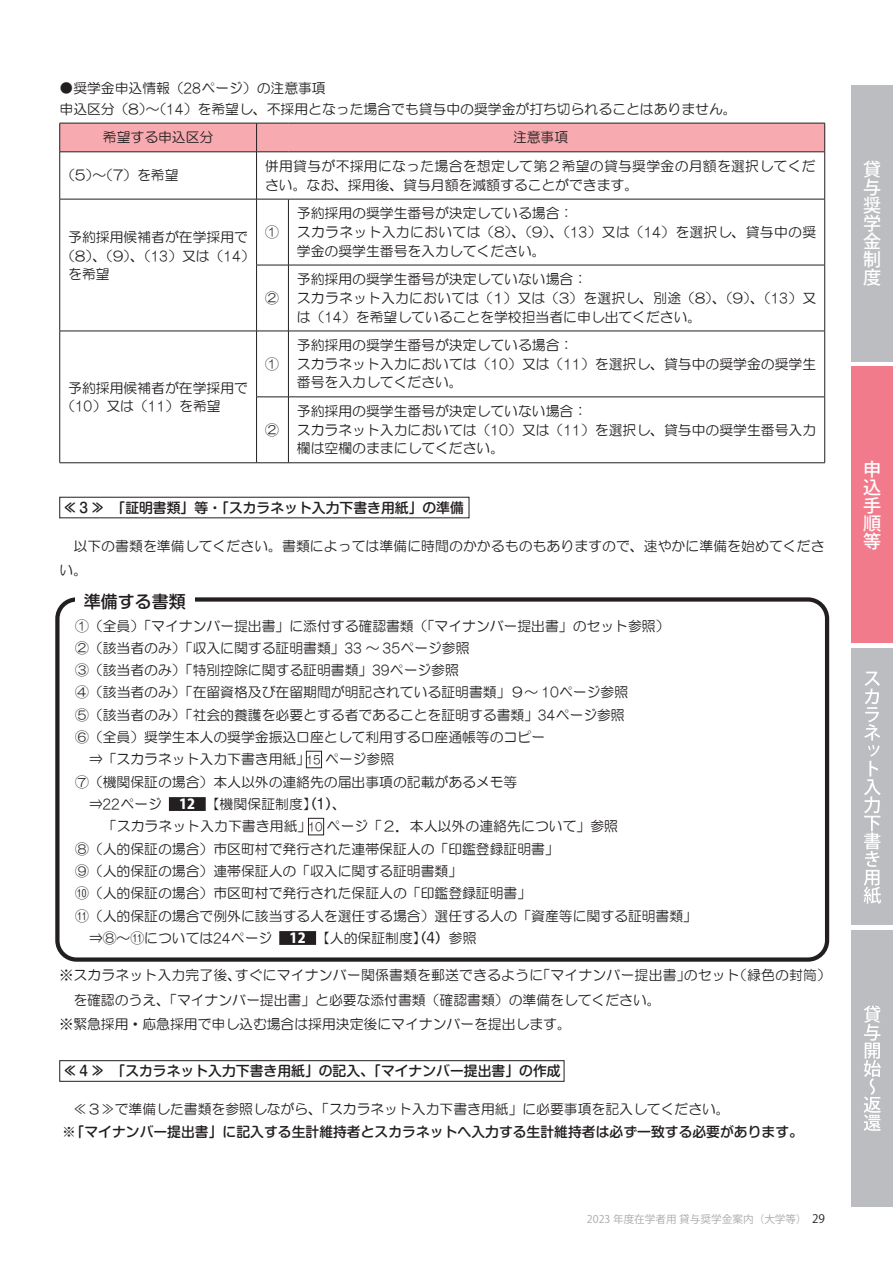
<style>
.page{position:relative;width:893px;height:1263px;background:#fff}
.page>*{position:absolute;margin:0;border:0;box-sizing:border-box;transform-origin:0 0}
.t1{font:500 18px "Koz Go Pro";color:#fff}
.t2{font:500 16.95px "Shin M Go Pr 6";color:#231f20}
.t3{font:13.8px/18.6px "HG Maru Gothic MPRO";color:#231f20}
.t4{font:500 13.8px "Shin M Go Pr 6";color:#231f20}
.t5{font:13.8px/18.6px "HG Maru Gothic MPRO";letter-spacing:.02em;color:#231f20}
.t6{font:11.7px "HG Maru Gothic MPRO";color:#231f20;scale:.8 1}
.t7{font:10.65px "Koz Go Pro";color:#a8a9ad}
.s1{font-family:"Koz Go Pro";font-weight:800;color:#fff}
.s2{font-family:"Shin M Go Pr 6"}
.s3{font-size:11.7px;color:#231f20}
</style>
<div class="page">
<svg style="left:60px;top:153px;width:764px;height:309px"></svg>
<hr style="left:256px;top:152px;width:1px;height:47px;background:#231f20">
<hr style="left:60px;top:199px;width:197px;height:1px;background:#231f20">
<hr style="left:257px;top:199px;width:31px;height:1px;background:#231f20">
<hr style="left:256px;top:199px;width:1px;height:66px;background:#231f20">
<hr style="left:288px;top:199px;width:537px;height:1px;background:#231f20">
<hr style="left:288px;top:199px;width:1px;height:66px;background:#231f20">
<hr style="left:256px;top:265px;width:32px;height:1px;background:#231f20">
<hr style="left:256px;top:265px;width:1px;height:66px;background:#231f20">
<hr style="left:288px;top:265px;width:537px;height:1px;background:#231f20">
<hr style="left:288px;top:265px;width:1px;height:66px;background:#231f20">
<hr style="left:60px;top:331px;width:197px;height:1px;background:#231f20">
<hr style="left:257px;top:331px;width:31px;height:1px;background:#231f20">
<hr style="left:256px;top:331px;width:1px;height:66px;background:#231f20">
<hr style="left:288px;top:331px;width:537px;height:1px;background:#231f20">
<hr style="left:288px;top:331px;width:1px;height:66px;background:#231f20">
<hr style="left:256px;top:397px;width:32px;height:1px;background:#231f20">
<hr style="left:256px;top:397px;width:1px;height:66px;background:#231f20">
<hr style="left:288px;top:397px;width:537px;height:1px;background:#231f20">
<hr style="left:288px;top:397px;width:1px;height:66px;background:#231f20">
<hr style="left:59px;top:152px;width:1px;height:47px;background:#231f20">
<hr style="left:824px;top:152px;width:1px;height:47px;background:#231f20">
<hr style="left:59px;top:199px;width:1px;height:66px;background:#231f20">
<hr style="left:824px;top:199px;width:1px;height:66px;background:#231f20">
<hr style="left:59px;top:265px;width:1px;height:66px;background:#231f20">
<hr style="left:824px;top:265px;width:1px;height:66px;background:#231f20">
<hr style="left:59px;top:331px;width:1px;height:66px;background:#231f20">
<hr style="left:824px;top:331px;width:1px;height:66px;background:#231f20">
<hr style="left:59px;top:397px;width:1px;height:66px;background:#231f20">
<hr style="left:824px;top:397px;width:1px;height:66px;background:#231f20">
<hr style="left:60px;top:462px;width:197px;height:1px;background:#231f20">
<hr style="left:257px;top:462px;width:31px;height:1px;background:#231f20">
<hr style="left:288px;top:462px;width:537px;height:1px;background:#231f20">
<svg style="left:59px;top:123px;width:766px;height:29px"></svg>
<hr style="left:60px;top:152px;width:197px;height:1px;background:#231f20">
<hr style="left:257px;top:152px;width:31px;height:1px;background:#231f20">
<hr style="left:288px;top:152px;width:537px;height:1px;background:#231f20">
<div style="left:55px;top:597px;width:774px;height:365px;border:4px solid #231f20;border-radius:19px"></div>
<div style="left:75px;top:591px;width:119px;height:19px;background:#fff"></div>
<div style="left:169px;top:797px;width:37px;height:14px;background:#231f20"></div>
<div style="left:279px;top:931px;width:37px;height:14px;background:#231f20"></div>
<div style="left:306px;top:751px;width:16px;height:17px;border:1px solid #231f20"></div>
<div style="left:60px;top:1060px;width:504px;height:21px;border:1px solid #231f20"></div>
<div style="left:851px;top:85px;width:42px;height:276px;background:#bcbdc0"></div>
<div style="left:851px;top:367px;width:42px;height:276px;background:#f27b8b"></div>
<div style="left:851px;top:648px;width:42px;height:277px;background:#bcbdc0"></div>
<svg style="left:864px;top:671px;width:17px;height:233px"></svg>
<div style="left:851px;top:930px;width:42px;height:276px;background:#bcbdc0"></div>
<svg style="left:864px;top:1006px;width:17px;height:125px"></svg>
<div style="left:308px;top:818px;width:16px;height:17px;border:1px solid #231f20"></div>
<p class="t3" style="left:60px;top:78px;width:268px">●奨学金申込情報（28ページ）の注意事項</p>
<p class="t3" style="left:103px;top:128px;width:112px">希望する申込区分</p>
<p class="t3" style="left:513px;top:128px;width:57px">注意事項</p>
<p class="t3" style="left:61px;top:166px;width:119px">（5）～（7）を希望</p>
<p class="t5" style="left:265px;top:157px;width:552px">併用貸与が不採用になった場合を想定して第２希望の貸与奨学金の月額を選択してください。なお、採用後、貸与月額を減額することができます。</p>
<p class="t3" style="left:68px;top:228px;width:181px">予約採用候補者が在学採用で</p>
<p class="t3" style="left:61px;top:246px;width:195px">（8）、（9）、（13）又は（14）</p>
<p class="t3" style="left:68px;top:265px;width:43px">を希望</p>
<p class="t3" style="left:60px;top:100px;width:679px">申込区分（8）～（14）を希望し、不採用となった場合でも貸与中の奨学金が打ち切られることはありません。</p>
<p class="t3" style="left:297px;top:204px;width:521px">予約採用の奨学生番号が決定している場合：<br>スカラネット入力においては（8）、（9）、（13）又は（14）を選択し、貸与中の奨学金の奨学生番号を入力してください。</p>
<p class="t3" style="left:265px;top:223px;width:15px">①</p>
<p class="t3" style="left:297px;top:270px;width:521px">予約採用の奨学生番号が決定していない場合：<br>スカラネット入力においては（1）又は（3）を選択し、別途（8）、（9）、（13）又は（14）を希望していることを学校担当者に申し出てください。</p>
<p class="t3" style="left:265px;top:289px;width:15px">②</p>
<p class="t3" style="left:61px;top:378px;width:188px;text-indent:7px">予約採用候補者が在学採用で（10）又は（11）を希望</p>
<p class="t3" style="left:265px;top:355px;width:15px">①</p>
<p class="t3" style="left:265px;top:420px;width:15px">②</p>
<p class="t3" style="left:297px;top:336px;width:521px">予約採用の奨学生番号が決定している場合：<br>スカラネット入力においては（10）又は（11）を選択し、貸与中の奨学金の奨学生番号を入力してください。</p>
<p class="t3" style="left:297px;top:402px;width:521px">予約採用の奨学生番号が決定していない場合：<br>スカラネット入力においては（10）又は（11）を選択し、貸与中の奨学生番号入力欄は空欄のままにしてください。</p>
<p class="t4" style="left:63px;top:496px;width:402px">≪３≫ 「証明書類」等・「スカラネット入力下書き用紙」の準備</p>
<p class="t3" style="left:60px;top:533px;width:767px;line-height:24.5px">　以下の書類を準備してください。書類によっては準備に時間のかかるものもありますので、速やかに準備を始めてください。</p>
<p class="t2" style="left:84px;top:588px;width:104px">準備する書類</p>
<p class="t3" style="left:75px;top:616px;width:596px">①（全員）「マイナンバー提出書」に添付する確認書類（「マイナンバー提出書」のセット参照）</p>
<p class="t3" style="left:75px;top:638px;width:396px">②（該当者のみ）「収入に関する証明書類」33 ～ 35ページ参照</p>
<p class="t3" style="left:75px;top:661px;width:385px">③（該当者のみ）「特別控除に関する証明書類」39ページ参照</p>
<p class="t3" style="left:75px;top:683px;width:554px">④（該当者のみ）「在留資格及び在留期間が明記されている証明書類」９～ 10ページ参照</p>
<p class="t3" style="left:75px;top:705px;width:551px">⑤（該当者のみ）「社会的養護を必要とする者であることを証明する書類」34ページ参照</p>
<p class="t3" style="left:75px;top:728px;width:471px">⑥（全員）奨学生本人の奨学金振込口座として利用する口座通帳等のコピー</p>
<p class="t3" style="left:75px;top:750px;width:320px">　⇒「スカラネット入力下書き用紙」 ページ参照</p>
<p class="t3" style="left:75px;top:772px;width:444px">⑦（機関保証の場合）本人以外の連絡先の届出事項の記載があるメモ等</p>
<p class="t3" style="left:75px;top:795px;width:272px">　⇒22ページ <span class="s1">12</span> 【機関保証制度】<span class="s2">（1）</span>、</p>
<p class="t3" style="left:103px;top:817px;width:517px">「スカラネット入力下書き用紙」 ページ「２．本人以外の連絡先について」参照</p>
<p class="t3" style="left:75px;top:839px;width:485px">⑧（人的保証の場合）市区町村で発行された連帯保証人の「印鑑登録証明書」</p>
<p class="t3" style="left:75px;top:862px;width:388px">⑨（人的保証の場合）連帯保証人の「収入に関する証明書類」</p>
<p class="t3" style="left:75px;top:884px;width:458px">⑩（人的保証の場合）市区町村で発行された保証人の「印鑑登録証明書」</p>
<p class="t3" style="left:75px;top:906px;width:623px">⑪（人的保証の場合で例外に該当する人を選任する場合）選任する人の「資産等に関する証明書類」</p>
<p class="t3" style="left:75px;top:929px;width:403px">　⇒⑧～⑪については24ページ <span class="s1">12</span> 【人的保証制度】<span class="s2">（4）</span>参照</p>
<p class="t6" style="left:306px;top:754px;width:19px">15</p>
<p class="t6" style="left:308px;top:821px;width:19px">10</p>
<p class="t3" style="left:60px;top:966px;width:773px">※スカラネット入力完了後、すぐにマイナンバー関係書類を郵送できるように「マイナンバー提出書」のセット（緑色の封筒）</p>
<p class="t3" style="left:73px;top:990px;width:589px">を確認のうえ、「マイナンバー提出書」と必要な添付書類（確認書類）の準備をしてください。</p>
<p class="t3" style="left:60px;top:1015px;width:513px">※緊急採用・応急採用で申し込む場合は採用決定後にマイナンバーを提出します。</p>
<p class="t4" style="left:63px;top:1060px;width:499px">≪４≫ 「スカラネット入力下書き用紙」の記入、「マイナンバー提出書」の作成</p>
<p class="t3" style="left:60px;top:1100px;width:672px">　≪３≫で準備した書類を参照しながら、「スカラネット入力下書き用紙」に必要事項を記入してください。</p>
<p class="t4" style="left:62px;top:1120px;width:742px">※「マイナンバー提出書」に記入する生計維持者とスカラネットへ入力する生計維持者は必ず一致する必要があります。</p>
<p class="t7" style="left:587px;top:1212px;width:239px">2023 年度在学者用 貸与奨学金案内（大学等） <span class="s3">29</span></p>
<h1 class="t1" style="left:863px;top:158px;width:20px">貸</h1>
<h1 class="t1" style="left:863px;top:176px;width:20px">与</h1>
<h1 class="t1" style="left:863px;top:194px;width:20px">奨</h1>
<h1 class="t1" style="left:863px;top:212px;width:20px">学</h1>
<h1 class="t1" style="left:863px;top:230px;width:20px">金</h1>
<h1 class="t1" style="left:863px;top:248px;width:20px">制</h1>
<h1 class="t1" style="left:863px;top:266px;width:20px">度</h1>
<h1 class="t1" style="left:863px;top:458px;width:20px">申</h1>
<h1 class="t1" style="left:863px;top:476px;width:20px">込</h1>
<h1 class="t1" style="left:863px;top:494px;width:20px">手</h1>
<h1 class="t1" style="left:863px;top:512px;width:20px">順</h1>
<h1 class="t1" style="left:863px;top:530px;width:20px">等</h1>
</div>
